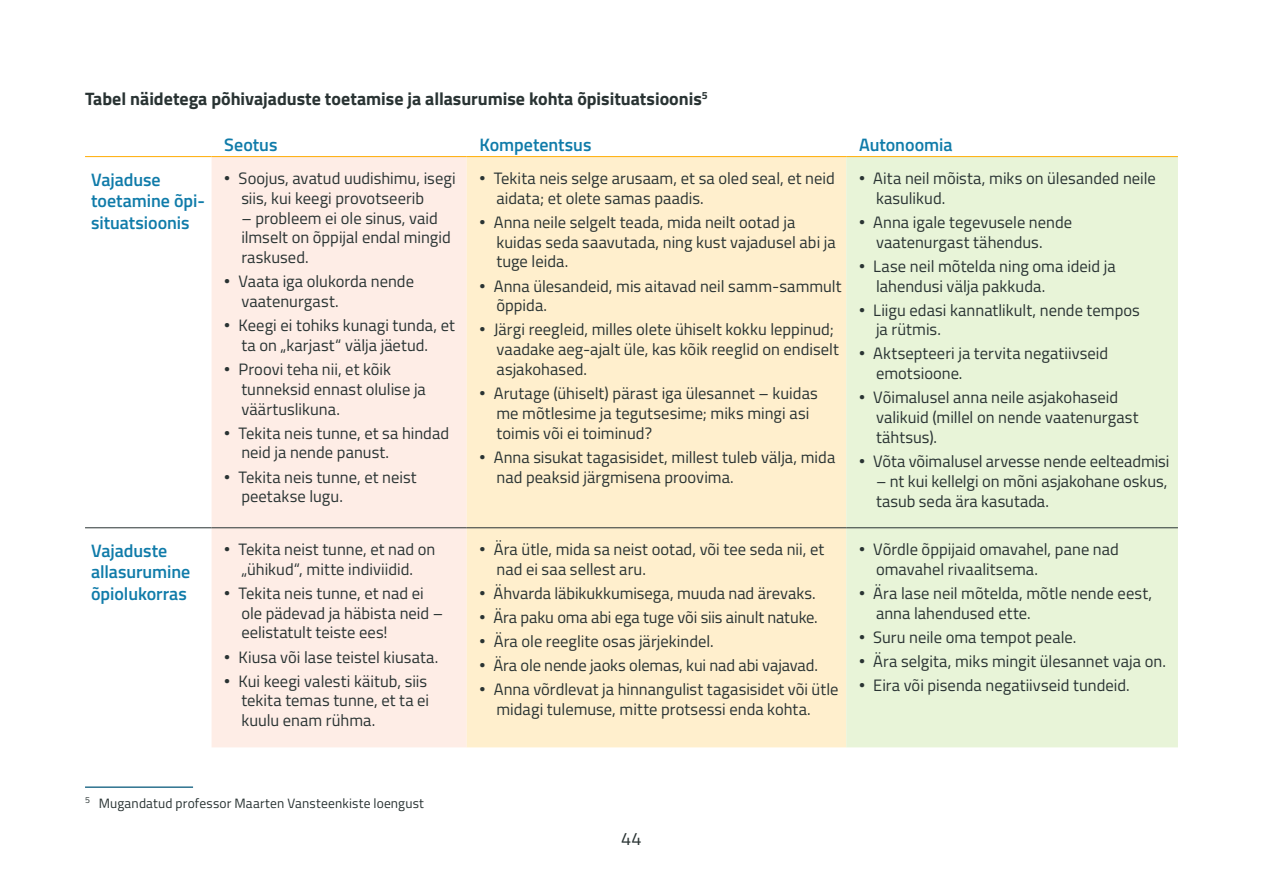
<style>
.page{position:relative;width:1263px;height:893px;background:#fff}
.page>*{position:absolute;margin:0;border:0;box-sizing:border-box;transform-origin:0 0}
.t1{font:600 18px/21.6px "Titillium Web";color:#0f7ba9}
.t2{font:700 18px "Titillium Web";color:#293333}
.t3{font:18px "Titillium Web";color:#293333}
.t4{font:16.5px/19.8px "Titillium Web";color:#293333}
.t5{font:13.5px "Titillium Web";letter-spacing:.01em;color:#293333}
.s1{font-family:"Montserrat";font-weight:900}
</style>
<div class="page">
<div style="left:212px;top:157px;width:255px;height:590px;background:#feede6"></div>
<div style="left:467px;top:157px;width:379px;height:590px;background:#ffefcd"></div>
<div style="left:846px;top:157px;width:332px;height:590px;background:#e8f4d8"></div>
<hr style="left:85px;top:527px;width:127px;height:1px;background:#293333">
<hr style="left:212px;top:527px;width:255px;height:1px;background:#293333">
<hr style="left:467px;top:527px;width:379px;height:1px;background:#293333">
<hr style="left:846px;top:527px;width:332px;height:1px;background:#293333">
<hr style="left:85px;top:156px;width:127px;height:1px;background:#ffad05">
<hr style="left:212px;top:156px;width:255px;height:1px;background:#ffad05">
<hr style="left:467px;top:156px;width:379px;height:1px;background:#ffad05">
<hr style="left:846px;top:156px;width:332px;height:1px;background:#ffad05">
<hr style="left:85px;top:786px;width:108px;height:2px;background:#2d728f">
<p class="t2" style="left:85px;top:85px;width:624px">Tabel näidetega põhivajaduste toetamise ja allasurumise kohta õpisituatsioonis<sup>5</sup></p>
<p class="t1" style="left:224px;top:133px;width:55px">Seotus</p>
<p class="t1" style="left:479px;top:133px;width:113px">Kompetentsus</p>
<p class="t1" style="left:859px;top:133px;width:95px">Autonoomia</p>
<p class="t1" style="left:91px;top:168px;width:116px">Vajaduse toetamine õpi&shy;situatsioonis</p>
<p class="t4" style="left:241px;top:167px;width:216px;text-indent:-17px"><span class="s1">∙</span> Soojus, avatud uudishimu, isegi siis, kui keegi provotseerib</p>
<p class="t4" style="left:496px;top:168px;width:340px;text-indent:-17px"><span class="s1">∙</span> Tekita neis selge arusaam, et sa oled seal, et neid aidata; et olete samas paadis.</p>
<p class="t4" style="left:496px;top:211px;width:341px;text-indent:-17px"><span class="s1">∙</span> Anna neile selgelt teada, mida neilt ootad ja kuidas seda saavutada, ning kust vajadusel abi ja tuge leida.</p>
<p class="t4" style="left:496px;top:275px;width:347px;text-indent:-17px"><span class="s1">∙</span> Anna ülesandeid, mis aitavad neil samm-sammult õppida.</p>
<p class="t4" style="left:496px;top:319px;width:344px;text-indent:-17px"><span class="s1">∙</span> Järgi reegleid, milles olete ühiselt kokku leppinud; vaadake aeg-ajalt üle, kas kõik reeglid on endiselt asjakohased.</p>
<p class="t4" style="left:496px;top:383px;width:323px;text-indent:-17px"><span class="s1">∙</span> Arutage (ühiselt) pärast iga ülesannet – kuidas me mõtlesime ja tegutsesime; miks mingi asi toimis või ei toiminud?</p>
<p class="t4" style="left:496px;top:446px;width:340px;text-indent:-17px"><span class="s1">∙</span> Anna sisukat tagasisidet, millest tuleb välja, mida nad peaksid järgmisena proovima.</p>
<p class="t4" style="left:876px;top:168px;width:281px;text-indent:-17px"><span class="s1">∙</span> Aita neil mõista, miks on ülesanded neile kasulikud.</p>
<p class="t4" style="left:876px;top:211px;width:198px;text-indent:-17px"><span class="s1">∙</span> Anna igale tegevusele nende vaatenurgast tähendus.</p>
<p class="t4" style="left:876px;top:255px;width:241px;text-indent:-17px"><span class="s1">∙</span> Lase neil mõtelda ning oma ideid ja lahendusi välja pakkuda.</p>
<p class="t4" style="left:876px;top:299px;width:265px;text-indent:-17px"><span class="s1">∙</span> Liigu edasi kannatlikult, nende tempos ja rütmis.</p>
<p class="t4" style="left:876px;top:343px;width:234px;text-indent:-17px"><span class="s1">∙</span> Aktsepteeri ja tervita negatiivseid emotsioone.</p>
<p class="t4" style="left:876px;top:387px;width:264px;text-indent:-17px"><span class="s1">∙</span> Võimalusel anna neile asjakohaseid valikuid (millel on nende vaatenurgast tähtsus).</p>
<p class="t4" style="left:859px;top:451px;width:312px"><span class="s1">∙</span> Võta võimalusel arvesse nende eelteadmisi</p>
<p class="t4" style="left:876px;top:470px;width:293px">– nt kui kellelgi on mõni asjakohane oskus, tasub seda ära kasutada.</p>
<p class="t4" style="left:241px;top:207px;width:211px">– probleem ei ole sinus, vaid ilmselt on õppijal endal mingid raskused.</p>
<p class="t4" style="left:241px;top:271px;width:174px;text-indent:-17px"><span class="s1">∙</span> Vaata iga olukorda nende vaatenurgast.</p>
<p class="t4" style="left:241px;top:315px;width:215px;text-indent:-17px"><span class="s1">∙</span> Keegi ei tohiks kunagi tunda, et ta on „karjast“ välja jäetud.</p>
<p class="t4" style="left:241px;top:358px;width:186px;text-indent:-17px"><span class="s1">∙</span> Proovi teha nii, et kõik tunneksid ennast olulise ja väärtuslikuna.</p>
<p class="t4" style="left:241px;top:422px;width:209px;text-indent:-17px"><span class="s1">∙</span> Tekita neis tunne, et sa hindad neid ja nende panust.</p>
<p class="t4" style="left:241px;top:466px;width:177px;text-indent:-17px"><span class="s1">∙</span> Tekita neis tunne, et neist peetakse lugu.</p>
<p class="t1" style="left:91px;top:539px;width:101px">Vajaduste allasurumine õpiolukorras</p>
<p class="t4" style="left:224px;top:538px;width:213px;text-align:center"><span class="s1">∙</span> Tekita neist tunne, et nad on „ühikud“, mitte indiviidid.</p>
<p class="t4" style="left:241px;top:582px;width:204px;text-indent:-17px"><span class="s1">∙</span> Tekita neis tunne, et nad ei ole pädevad ja häbista neid – eelistatult teiste ees!</p>
<p class="t4" style="left:224px;top:644px;width:215px;line-height:24px"><span class="s1">∙</span> Kiusa või lase teistel kiusata. <span class="s1">∙</span> Kui keegi valesti käitub, siis</p>
<p class="t4" style="left:241px;top:690px;width:189px">tekita temas tunne, et ta ei kuulu enam rühma.</p>
<p class="t5" style="left:85px;top:793px;width:340px"><sup>5</sup> Mugandatud professor Maarten Vansteenkiste loengust</p>
<p class="t4" style="left:496px;top:538px;width:329px;text-indent:-17px"><span class="s1">∙</span> Ära ütle, mida sa neist ootad, või tee seda nii, et nad ei saa sellest aru.</p>
<p class="t4" style="left:479px;top:580px;width:361px;line-height:24px"><span class="s1">∙</span> Ähvarda läbikukkumisega, muuda nad ärevaks.<br><span class="s1">∙</span> Ära paku oma abi ega tuge või siis ainult natuke.<br><span class="s1">∙</span> Ära ole reeglite osas järjekindel.<br><span class="s1">∙</span> Ära ole nende jaoks olemas, kui nad abi vajavad.<br><span class="s1">∙</span> Anna võrdlevat ja hinnangulist tagasisidet või ütle</p>
<p class="t4" style="left:496px;top:698px;width:316px">midagi tulemuse, mitte protsessi enda kohta.</p>
<p class="t4" style="left:876px;top:539px;width:244px;text-indent:-17px"><span class="s1">∙</span> Võrdle õppijaid omavahel, pane nad omavahel rivaalitsema.</p>
<p class="t4" style="left:876px;top:582px;width:278px;text-indent:-17px"><span class="s1">∙</span> Ära lase neil mõtelda, mõtle nende eest, anna lahendused ette.</p>
<p class="t4" style="left:859px;top:624px;width:308px;line-height:24px"><span class="s1">∙</span> Suru neile oma tempot peale.<br><span class="s1">∙</span> Ära selgita, miks mingit ülesannet vaja on. <span class="s1">∙</span> Eira või pisenda negatiivseid tundeid.</p>
<p class="t3" style="left:621px;top:826px;width:22px">44</p>
</div>
